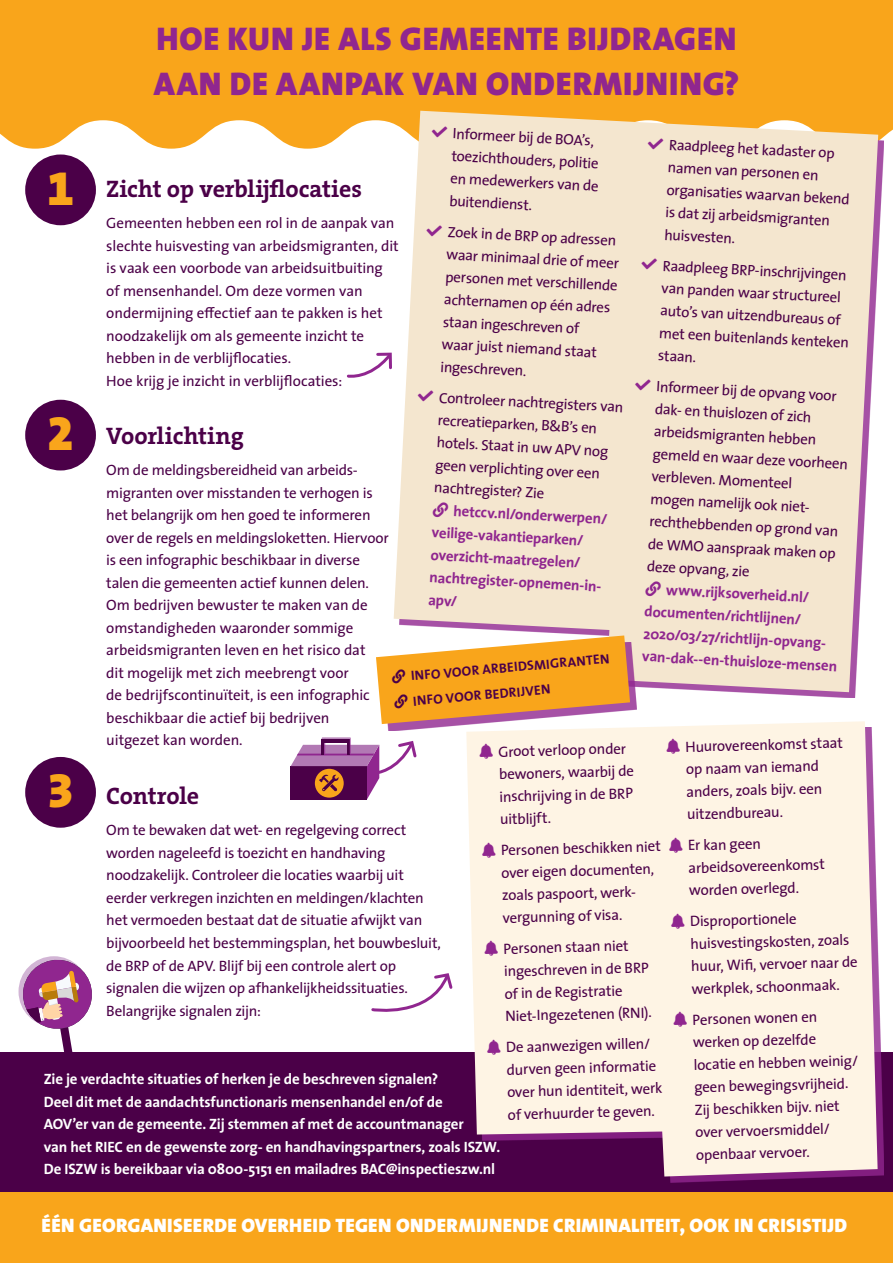
<style>
.page{position:relative;width:893px;height:1263px;background:#fff}
.page>*{position:absolute;margin:0;border:0;box-sizing:border-box;transform-origin:0 0}
.TITEL{font:48px "The Sans Black Expert";color:#f9a51b}
.TITEL-2{font:900 33px "The Sans";letter-spacing:.025em;color:#90268f}
.Kopje_klein_links{font:700 24px "The Serif B W7";letter-spacing:-.005em;color:#4b0048}
.Kop{font:900 19.5px "The Sans";letter-spacing:.015em;color:#fff}
.Infographics_body_li{font:15px/22.5px "The Sans";letter-spacing:-.01em;color:#4b0048}
.Infographics_body_li-2{font:700 15px "The Sans";letter-spacing:-.01em;color:#fff}
.Infographics_body_li-3{font:700 15px "The Sans";color:#90268f}
.Infographics_body_li-4{font:700 13.5px "The Sans";color:#4b0048}
</style>
<div class="page">
<div style="left:0;top:0;width:893px;height:149px;background:#f9a51b"></div>
<div style="left:0;top:1053px;width:893px;height:210px;background:#4b0048"></div>
<div style="left:0;top:1192px;width:893px;height:71px;background:#f9a51b"></div>
<div style="left:25px;top:154px;width:71px;height:71px;background:#4b0048;border-radius:50%"></div>
<div style="left:25px;top:400px;width:71px;height:70px;background:#4b0048;border-radius:50%"></div>
<div style="left:25px;top:757px;width:71px;height:71px;background:#4b0048;border-radius:50%"></div>
<svg style="left:394px;top:111px;width:484px;height:581px;background:#f3e2cc"></svg>
<div style="left:472px;top:727px;width:412px;height:456px;background:#90268f;opacity:.8"></div>
<svg style="left:466px;top:721px;width:412px;height:455px;background:#f3e5db"></svg>
<svg style="left:347px;top:352px;width:45px;height:26px"></svg>
<svg style="left:371px;top:973px;width:82px;height:39px"></svg>
<svg style="left:20px;top:957px;width:75px;height:96px"></svg>
<div style="left:383px;top:642px;width:254px;height:89px;background:#90268f;opacity:.8"></div>
<svg style="left:291px;top:737px;width:126px;height:62px"></svg>
<svg style="left:432px;top:126px;width:15px;height:12px"></svg>
<svg style="left:427px;top:224px;width:15px;height:12px"></svg>
<svg style="left:418px;top:390px;width:15px;height:12px"></svg>
<svg style="left:433px;top:502px;width:15px;height:15px"></svg>
<svg style="left:648px;top:137px;width:15px;height:12px"></svg>
<svg style="left:642px;top:258px;width:15px;height:12px"></svg>
<svg style="left:635px;top:379px;width:16px;height:12px"></svg>
<svg style="left:645px;top:580px;width:16px;height:16px"></svg>
<svg style="left:479px;top:744px;width:14px;height:15px"></svg>
<svg style="left:482px;top:842px;width:13px;height:16px"></svg>
<svg style="left:485px;top:941px;width:13px;height:15px"></svg>
<svg style="left:487px;top:1039px;width:14px;height:15px"></svg>
<svg style="left:666px;top:739px;width:14px;height:15px"></svg>
<svg style="left:669px;top:837px;width:13px;height:16px"></svg>
<svg style="left:671px;top:913px;width:13px;height:16px"></svg>
<svg style="left:674px;top:1012px;width:13px;height:15px"></svg>
<svg style="left:376px;top:635px;width:254px;height:89px"></svg>
<p class="TITEL-2" style="left:156px;top:10px;width:582px">HOE KUN JE ALS GEMEENTE BIJDRAGEN</p>
<p class="TITEL-2" style="left:154px;top:55px;width:587px">AAN DE AANPAK VAN ONDERMIJNING?</p>
<p class="Infographics_body_li" style="left:453px;top:122px;width:150px;rotate:3deg">Informeer bij de BOA’s, toezichthouders, politie en medewerkers van de buitendienst.</p>
<p class="Infographics_body_li" style="left:448px;top:220px;width:174px;rotate:3deg">Zoek in de BRP op adressen waar minimaal drie of meer personen met verschillende achternamen op één adres staan ingeschreven of<br>waar juist niemand staat ingeschreven.</p>
<p class="Infographics_body_li" style="left:440px;top:386px;width:186px;rotate:3deg">Controleer nachtregisters van</p>
<p class="Infographics_body_li" style="left:438px;top:408px;width:161px;rotate:3deg">recreatieparken, B&amp;B’s en</p>
<p class="Infographics_body_li" style="left:437px;top:431px;width:174px;rotate:3deg">hotels. Staat in uw APV nog</p>
<p class="Infographics_body_li" style="left:436px;top:453px;width:166px;rotate:3deg">geen verplichting over een</p>
<p class="Infographics_body_li" style="left:435px;top:476px;width:112px;rotate:3deg">nachtregister? Zie</p>
<p class="Infographics_body_li-3" style="left:454px;top:498px;width:156px;rotate:3deg">hetccv.nl/onderwerpen/</p>
<p class="Infographics_body_li-3" style="left:433px;top:520px;width:153px;rotate:3deg">veilige-vakantieparken/</p>
<p class="Infographics_body_li-3" style="left:431px;top:542px;width:152px;rotate:3deg">overzicht-maatregelen/</p>
<p class="Infographics_body_li-3" style="left:430px;top:565px;width:176px;rotate:3deg">nachtregister-opnemen-in-</p>
<p class="Infographics_body_li-3" style="left:429px;top:587px;width:30px;rotate:3deg">apv/</p>
<p class="Infographics_body_li" style="left:670px;top:133px;width:185px;rotate:3deg">Raadpleeg het kadaster op namen van personen en organisaties waarvan bekend is dat zij arbeidsmigranten huisvesten.</p>
<p class="Infographics_body_li" style="left:663px;top:254px;width:192px;rotate:3deg">Raadpleeg BRP-inschrijvingen van panden waar structureel auto’s van uitzendbureaus of met een buitenlands kenteken staan.</p>
<p class="Infographics_body_li" style="left:657px;top:375px;width:182px;rotate:3deg">Informeer bij de opvang voor</p>
<p class="Infographics_body_li" style="left:656px;top:397px;width:158px;rotate:3deg">dak- en thuislozen of zich</p>
<p class="Infographics_body_li" style="left:655px;top:419px;width:164px;rotate:3deg">arbeidsmigranten hebben</p>
<p class="Infographics_body_li" style="left:653px;top:442px;width:197px;rotate:3deg">gemeld en waar deze voorheen</p>
<p class="Infographics_body_li" style="left:652px;top:464px;width:142px;rotate:3deg">verbleven. Momenteel</p>
<p class="Infographics_body_li" style="left:651px;top:487px;width:163px;rotate:3deg">mogen namelijk ook niet-</p>
<p class="Infographics_body_li" style="left:650px;top:509px;width:191px;rotate:3deg">rechthebbenden op grond van</p>
<p class="Infographics_body_li" style="left:649px;top:532px;width:189px;rotate:3deg">de WMO aanspraak maken op</p>
<p class="Infographics_body_li" style="left:647px;top:554px;width:104px;rotate:3deg">deze opvang, zie</p>
<p class="Infographics_body_li-3" style="left:667px;top:577px;width:145px;rotate:3deg">www.rijksoverheid.nl/</p>
<p class="Infographics_body_li-3" style="left:645px;top:598px;width:158px;rotate:3deg">documenten/richtlijnen/</p>
<p class="Infographics_body_li-3" style="left:644px;top:621px;width:187px;rotate:3deg">2020/03/27/richtlijn-opvang-</p>
<p class="Infographics_body_li-3" style="left:643px;top:643px;width:197px;rotate:3deg">van-dak--en-thuisloze-mensen</p>
<p class="TITEL" style="left:47px;top:148px;width:28px">1</p>
<p class="Kopje_klein_links" style="left:106px;top:173px;width:257px">Zicht op verblijflocaties</p>
<p class="Infographics_body_li" style="left:106px;top:212px;width:294px">Gemeenten hebben een rol in de aanpak van slechte huisvesting van arbeidsmigranten, dit is vaak een voorbode van arbeidsuitbuiting of mensenhandel. Om deze vormen van ondermijning effectief aan te pakken is het noodzakelijk om als gemeente inzicht te hebben in de verblijflocaties.<br>Hoe krijg je inzicht in verblijflocaties:</p>
<p class="Kopje_klein_links" style="left:106px;top:420px;width:139px">Voorlichting</p>
<p class="Infographics_body_li" style="left:106px;top:458px;width:284px">Om de meldingsbereidheid van arbeids&shy;migranten over misstanden te verhogen is het belangrijk om hen goed te informeren over de regels en meldingsloketten. Hiervoor is een infographic beschikbaar in diverse</p>
<p class="Infographics_body_li" style="left:106px;top:571px;width:264px">talen die gemeenten actief kunnen delen.</p>
<p class="Infographics_body_li" style="left:106px;top:593px;width:263px">Om bedrijven bewuster te maken van de omstandigheden waaronder sommige arbeidsmigranten leven en het risico dat</p>
<p class="Infographics_body_li" style="left:106px;top:661px;width:244px">dit mogelijk met zich meebrengt voor</p>
<p class="Infographics_body_li" style="left:106px;top:683px;width:265px">de bedrijfscontinuïteit, is een infographic beschikbaar die actief bij bedrijven uitgezet kan worden.</p>
<p class="Kopje_klein_links" style="left:106px;top:780px;width:94px">Controle</p>
<p class="Infographics_body_li" style="left:106px;top:819px;width:336px">Om te bewaken dat wet- en regelgeving correct worden nageleefd is toezicht en handhaving noodzakelijk. Controleer die locaties waarbij uit eerder verkregen inzichten en meldingen/klachten het vermoeden bestaat dat de situatie afwijkt van bijvoorbeeld het bestemmingsplan, het bouwbesluit, de BRP of de APV. Blijf bij een controle alert op</p>
<p class="Infographics_body_li" style="left:106px;top:976px;width:303px">signalen die wijzen op afhankelijkheidssituaties.</p>
<p class="Infographics_body_li" style="left:106px;top:999px;width:156px">Belangrijke signalen zijn:</p>
<p class="TITEL" style="left:47px;top:393px;width:28px">2</p>
<p class="Infographics_body_li-4" style="left:410px;top:664px;width:201px;rotate:-5deg">INFO VOOR ARBEIDSMIGRANTEN</p>
<p class="Infographics_body_li-4" style="left:412px;top:690px;width:139px;rotate:-5deg">INFO VOOR BEDRIJVEN</p>
<p class="Infographics_body_li" style="left:684px;top:736px;width:160px;rotate:-2deg">Huurovereenkomst staat op naam van iemand anders, zoals bijv. een uitzendbureau.</p>
<p class="Infographics_body_li" style="left:687px;top:834px;width:138px;rotate:-2deg">Er kan geen arbeidsovereenkomst worden overlegd.</p>
<p class="Infographics_body_li" style="left:689px;top:910px;width:168px;rotate:-2deg">Disproportionele huisvestingskosten, zoals huur, Wifi , vervoer naar de werkplek, schoonmaak.</p>
<p class="Infographics_body_li" style="left:691px;top:1008px;width:167px;rotate:-2deg">Personen wonen en werken op dezelfde locatie en hebben weinig/ geen bewegingsvrijheid.<br>Zij beschikken bijv. niet over vervoersmiddel/ openbaar vervoer.</p>
<p class="Infographics_body_li" style="left:497px;top:741px;width:137px;rotate:-2deg">Groot verloop onder bewoners, waarbij de inschrijving in de BRP uitblijft.</p>
<p class="Infographics_body_li" style="left:500px;top:839px;width:162px;rotate:-2deg">Personen beschikken niet over eigen documenten, zoals paspoort, werk&shy;vergunning of visa.</p>
<p class="Infographics_body_li" style="left:502px;top:937px;width:148px;rotate:-2deg">Personen staan niet ingeschreven in de BRP of in de Registratie<br>Niet-Ingezetenen (RNI).</p>
<p class="Infographics_body_li" style="left:505px;top:1036px;width:157px;rotate:-2deg">De aanwezigen willen/ durven geen informatie over hun identiteit, werk of verhuurder te geven.</p>
<p class="TITEL" style="left:47px;top:750px;width:28px">3</p>
<p class="Infographics_body_li-2" style="left:44px;top:1067px;width:396px">Zie je verdachte situaties of herken je de beschreven signalen?</p>
<p class="Infographics_body_li-2" style="left:44px;top:1089px;width:400px">Deel dit met de aandachtsfunctionaris mensenhandel en/of de</p>
<p class="Infographics_body_li-2" style="left:44px;top:1112px;width:421px">AOV’er van de gemeente. Zij stemmen af met de accountmanager</p>
<p class="Infographics_body_li-2" style="left:44px;top:1134px;width:458px">van het RIEC en de gewenste zorg- en handhavingspartners, zoals ISZW.</p>
<p class="Infographics_body_li-2" style="left:44px;top:1157px;width:453px">De ISZW is bereikbaar via 0800-5151 en mailadres BAC@inspectieszw.nl</p>
<p class="Kop" style="left:42px;top:1209px;width:807px">ÉÉN GEORGANISEERDE OVERHEID TEGEN ONDERMIJNENDE CRIMINALITEIT, OOK IN CRISISTIJD</p>
</div>
